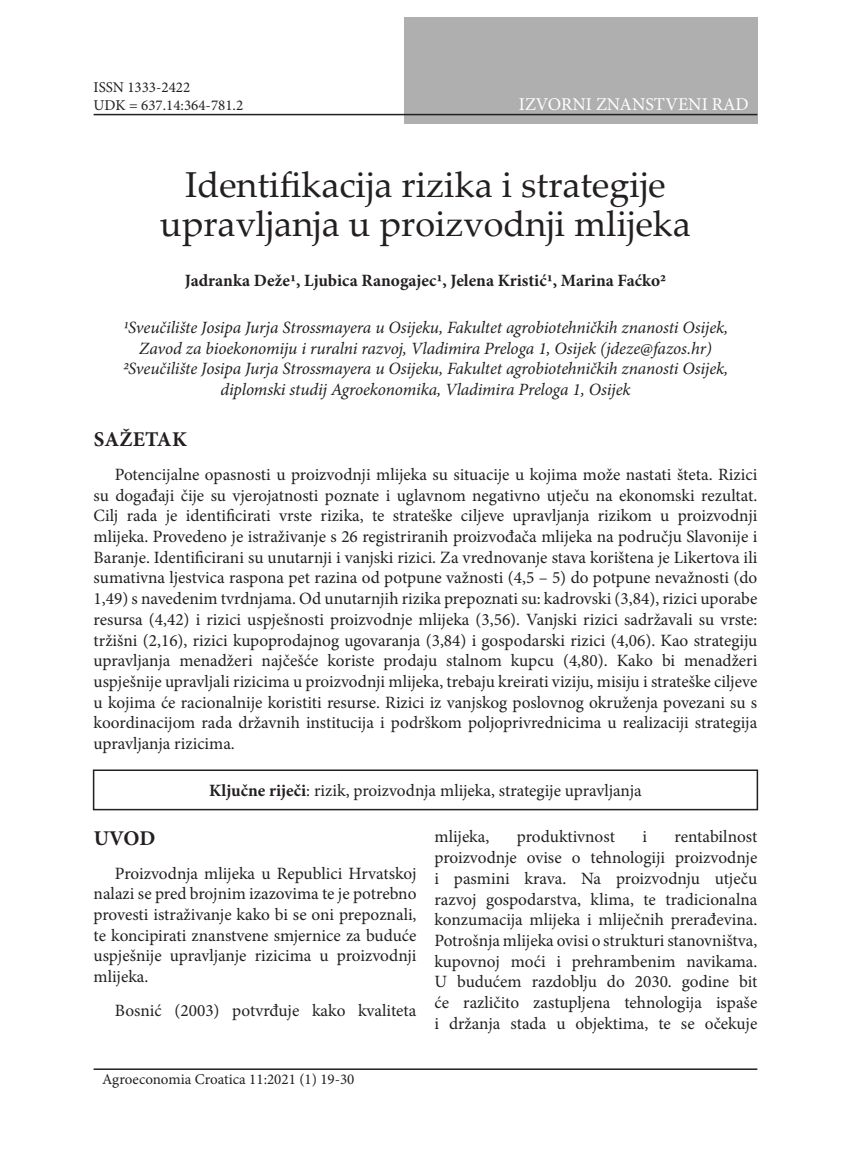
<style>
.page{position:relative;width:851px;height:1149px;background:#fff}
.page>*{position:absolute;margin:0;border:0;box-sizing:border-box;transform-origin:0 0}
.t1{font:36px/39px "Palatino Linotype";color:#231f20;text-align:center}
.t2{font:700 21px "Minion Pro";letter-spacing:.01em;color:#231f20}
.t3{font:18px "Minion Pro";color:#fff}
.abstract{font:17.25px/20.7px "Minion Pro";color:#231f20;text-align:justify}
.paragraph{font:17.25px/20.7px "Minion Pro";color:#231f20;text-align:justify}
.Adresa{font:italic 17.25px/20.7px "Minion Pro";letter-spacing:-.01em;color:#231f20;text-align:center}
.kljucne-rijeci{font:17.25px "Minion Pro";color:#231f20}
.autori{font:700 17.25px "Minion Pro";color:#231f20}
.t4{font:15px "Minion Pro";color:#231f20}
.s1{font-weight:700}
</style>
<div class="page">
<div style="left:404px;top:17px;width:353px;height:106px;background:#afafaf"></div>
<hr style="left:94px;top:114px;width:663px;height:1px;background:#231f20">
<hr style="left:94px;top:1068px;width:663px;height:1px;background:#231f20">
<div style="left:93px;top:769px;width:665px;height:41px;border:2px solid #231f20"></div>
<p class="t4" style="left:94px;top:77px;width:98px">ISSN 1333-2422</p>
<p class="t4" style="left:94px;top:95px;width:151px">UDK = 637.14:364-781.2</p>
<p class="t3" style="left:519px;top:92px;width:231px">IZVORNI ZNANSTVENI RAD</p>
<p class="t1" style="left:160px;top:163px;width:532px">Identifikacija rizika i strategije upravljanja u proizvodnji mlijeka</p>
<p class="autori" style="left:185px;top:268px;width:483px">Jadranka Deže1, Ljubica Ranogajec1, Jelena Kristić1, Marina Faćko2</p>
<p class="Adresa" style="left:123px;top:317px;width:607px">1Sveučilište Josipa Jurja Strossmayera u Osijeku, Fakultet agrobiotehničkih znanosti Osijek,</p>
<p class="Adresa" style="left:139px;top:337px;width:574px">Zavod za bioekonomiju i ruralni razvoj, Vladimira Preloga 1, Osijek (jdeze@fazos.hr)</p>
<p class="Adresa" style="left:123px;top:358px;width:607px">2Sveučilište Josipa Jurja Strossmayera u Osijeku, Fakultet agrobiotehničkih znanosti Osijek, diplomski studij Agroekonomika, Vladimira Preloga 1, Osijek</p>
<p class="t2" style="left:94px;top:425px;width:95px">SAŽETAK</p>
<p class="abstract" style="left:94px;top:464px;width:665px;text-indent:21px">Potencijalne opasnosti u proizvodnji mlijeka su situacije u kojima može nastati šteta. Rizici su događaji čije su vjerojatnosti poznate i uglavnom negativno utječu na ekonomski rezultat.<br>Cilj rada je identificirati vrste rizika, te strateške ciljeve upravljanja rizikom u proizvodnji mlijeka. Provedeno je istraživanje s 26 registriranih proizvođača mlijeka na području Slavonije i Baranje. Identificirani su unutarnji i vanjski rizici. Za vrednovanje stava korištena je Likertova ili sumativna ljestvica raspona pet razina od potpune važnosti (4,5 – 5) do potpune nevažnosti (do 1,49) s navedenim tvrdnjama. Od unutarnjih rizika prepoznati su: kadrovski (3,84), rizici uporabe resursa (4,42) i rizici uspješnosti proizvodnje mlijeka (3,56). Vanjski rizici sadržavali su vrste: tržišni (2,16), rizici kupoprodajnog ugovaranja (3,84) i gospodarski rizici (4,06). Kao strategiju upravljanja menadžeri najčešće koriste prodaju stalnom kupcu (4,80). Kako bi menadžeri uspješnije upravljali rizicima u proizvodnji mlijeka, trebaju kreirati viziju, misiju i strateške ciljeve u kojima će racionalnije koristiti resurse. Rizici iz vanjskog poslovnog okruženja povezani su s koordinacijom rada državnih institucija i podrškom poljoprivrednicima u realizaciji strategija upravljanja rizicima.</p>
<p class="kljucne-rijeci" style="left:209px;top:778px;width:434px"><span class="s1">Ključne riječi</span>: rizik, proizvodnja mlijeka, strategije upravljanja</p>
<p class="t2" style="left:94px;top:823px;width:63px">UVOD</p>
<p class="paragraph" style="left:94px;top:862px;width:324px;text-indent:21px">Proizvodnja mlijeka u Republici Hrvatskoj nalazi se pred brojnim izazovima te je potrebno provesti istraživanje kako bi se oni prepoznali, te koncipirati znanstvene smjernice za buduće uspješnije upravljanje rizicima u proizvodnji mlijeka.</p>
<p class="paragraph" style="left:115px;top:999px;width:303px">Bosnić (2003) potvrđuje kako kvaliteta</p>
<p class="paragraph" style="left:434px;top:826px;width:324px;text-indent:240px">rentabilnost proizvodnje ovise o tehnologiji proizvodnje i pasmini krava. Na proizvodnju utječu razvoj gospodarstva, klima, te tradicionalna konzumacija mlijeka i mliječnih prerađevina.<br>Potrošnja mlijeka ovisi o strukturi stanovništva, kupovnoj moći i prehrambenim navikama.<br>U budućem razdoblju do 2030. godine bit će različito zastupljena tehnologija ispaše i držanja stada u objektima, te se očekuje</p>
<p class="paragraph" style="left:434px;top:826px;width:56px">mlijeka,</p>
<p class="paragraph" style="left:517px;top:826px;width:99px">produktivnost</p>
<p class="paragraph" style="left:642px;top:826px;width:6px">i</p>
<p class="t4" style="left:102px;top:1068px;width:254px">Agroeconomia Croatica 11:2021 (1) 19-30</p>
</div>
